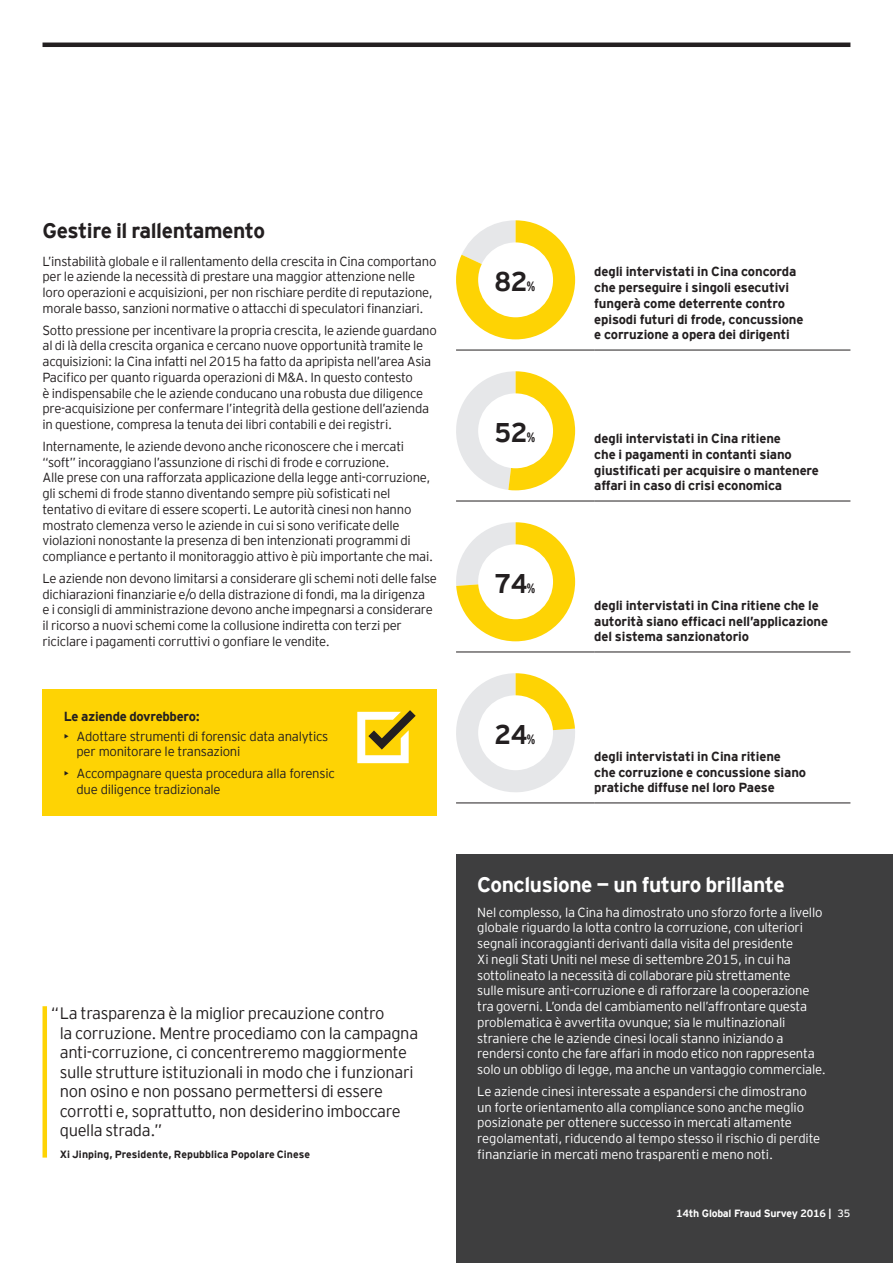
<style>
.page{position:relative;width:893px;height:1263px;background:#fff}
.page>*{position:absolute;margin:0;border:0;box-sizing:border-box;transform-origin:0 0}
.t1{font:700 27px "EY Interstate";letter-spacing:-.02em;color:#231f20}
.t2{font:700 21px "EY Interstate";letter-spacing:-.02em;color:#fff}
.t3{font:700 21px "EY Interstate";letter-spacing:-.02em;color:#231f20}
.t4{font:300 16.5px/19.5px "EY Interstate";letter-spacing:-.02em;color:#231f20}
.t5{font:300 13.2px/15.8px "EY Interstate";letter-spacing:-.02em;color:#231f20}
.t6{font:300 13.2px/15.8px "EY Interstate";letter-spacing:-.015em;color:#fff}
.t7{font:700 13.2px/15.8px "EY Interstate";letter-spacing:-.01em;color:#231f20}
.t8{font:700 10.5px "EY Interstate";letter-spacing:.005em;color:#231f20}
.t9{font:700 10.5px "EY Interstate";letter-spacing:-.02em;color:#fff}
.s1{font-size:13.5px}
.s2{font-weight:400}
</style>
<div class="page">
<hr style="left:456px;top:802px;width:138px;height:1px;background:#231f20">
<hr style="left:594px;top:802px;width:256px;height:1px;background:#231f20">
<hr style="left:456px;top:350px;width:138px;height:1px;background:#231f20">
<hr style="left:594px;top:350px;width:256px;height:1px;background:#231f20">
<hr style="left:456px;top:501px;width:138px;height:1px;background:#231f20">
<hr style="left:594px;top:501px;width:256px;height:1px;background:#231f20">
<hr style="left:456px;top:652px;width:138px;height:1px;background:#231f20">
<hr style="left:594px;top:652px;width:256px;height:1px;background:#231f20">
<svg style="left:456px;top:220px;width:119px;height:119px"></svg>
<div style="left:478px;top:242px;width:75px;height:75px;background:#fff;border-radius:50%"></div>
<svg style="left:456px;top:371px;width:119px;height:119px"></svg>
<div style="left:478px;top:393px;width:75px;height:75px;background:#fff;border-radius:50%"></div>
<svg style="left:456px;top:522px;width:119px;height:119px"></svg>
<div style="left:478px;top:544px;width:75px;height:75px;background:#fff;border-radius:50%"></div>
<svg style="left:456px;top:673px;width:119px;height:119px"></svg>
<div style="left:478px;top:695px;width:75px;height:75px;background:#fff;border-radius:50%"></div>
<div style="left:43px;top:689px;width:394px;height:126px;background:#fed304"></div>
<svg style="left:357px;top:710px;width:59px;height:53px"></svg>
<svg style="left:43px;top:1006px;width:4px;height:151px"></svg>
<div style="left:456px;top:854px;width:437px;height:409px;background:#3e3e3f"></div>
<hr style="left:43px;top:43px;width:807px;height:4px;background:#231f20">
<h2 class="t3" style="left:43px;top:215px;width:224px">Gestire il rallentamento</h2>
<p class="t5" style="left:43px;top:252px;width:395px">L’instabilità globale e il rallentamento della crescita in Cina comportano per le aziende la necessità di prestare una maggior attenzione nelle loro operazioni e acquisizioni, per non rischiare perdite di reputazione, morale basso, sanzioni normative o attacchi di speculatori finanziari.</p>
<p class="t5" style="left:43px;top:321px;width:396px">Sotto pressione per incentivare la propria crescita, le aziende guardano al di là della crescita organica e cercano nuove opportunità tramite le acquisizioni: la Cina infatti nel 2015 ha fatto da apripista nell’area Asia Pacifico per quanto riguarda operazioni di M&amp;A. In questo contesto<br>è indispensabile che le aziende conducano una robusta due diligence pre-acquisizione per confermare l’integrità della gestione dell’azienda in questione, compresa la tenuta dei libri contabili e dei registri.</p>
<p class="t5" style="left:43px;top:438px;width:392px">Internamente, le aziende devono anche riconoscere che i mercati “soft” incoraggiano l’assunzione di rischi di frode e corruzione.<br>Alle prese con una rafforzata applicazione della legge anti-corruzione, gli schemi di frode stanno diventando sempre più sofisticati nel tentativo di evitare di essere scoperti. Le autorità cinesi non hanno mostrato clemenza verso le aziende in cui si sono verificate delle violazioni nonostante la presenza di ben intenzionati programmi di compliance e pertanto il monitoraggio attivo è più importante che mai.</p>
<p class="t5" style="left:43px;top:570px;width:396px">Le aziende non devono limitarsi a considerare gli schemi noti delle false dichiarazioni finanziarie e/o della distrazione di fondi, ma la dirigenza<br>e i consigli di amministrazione devono anche impegnarsi a considerare il ricorso a nuovi schemi come la collusione indiretta con terzi per riciclare i pagamenti corruttivi o gonfiare le vendite.</p>
<p class="t7" style="left:64px;top:707px;width:137px">Le aziende dovrebbero:</p>
<p class="t5" style="left:77px;top:727px;width:253px;text-indent:-13px">• Adottare strumenti di forensic data analytics per monitorare le transazioni</p>
<p class="t5" style="left:77px;top:765px;width:260px;text-indent:-13px">• Accompagnare questa procedura alla forensic due diligence tradizionale</p>
<p class="t4" style="left:60px;top:1003px;width:360px;text-indent:-8px">“La trasparenza è la miglior precauzione contro<br>la corruzione. Mentre procediamo con la campagna anti-corruzione, ci concentreremo maggiormente sulle strutture istituzionali in modo che i funzionari non osino e non possano permettersi di essere corrotti e, soprattutto, non desiderino imboccare quella strada.”</p>
<p class="t8" style="left:60px;top:1146px;width:252px">Xi Jinping, Presidente, Repubblica Popolare Cinese</p>
<h1 class="t1" style="left:494px;top:262px;width:42px">82<span class="s1">%</span></h1>
<p class="t7" style="left:594px;top:263px;width:211px">degli intervistati in Cina concorda che perseguire i singoli esecutivi fungerà come deterrente contro episodi futuri di frode, concussione e corruzione a opera dei dirigenti</p>
<h1 class="t1" style="left:494px;top:413px;width:42px">52<span class="s1">%</span></h1>
<h1 class="t1" style="left:494px;top:564px;width:42px">74<span class="s1">%</span></h1>
<h1 class="t1" style="left:494px;top:714px;width:42px">24<span class="s1">%</span></h1>
<p class="t7" style="left:594px;top:430px;width:226px">degli intervistati in Cina ritiene<br>che i pagamenti in contanti siano giustificati per acquisire o mantenere affari in caso di crisi economica</p>
<p class="t7" style="left:594px;top:596px;width:235px">degli intervistati in Cina ritiene che le autorità siano efficaci nell’applicazione del sistema sanzionatorio</p>
<p class="t7" style="left:594px;top:747px;width:213px">degli intervistati in Cina ritiene<br>che corruzione e concussione siano pratiche diffuse nel loro Paese</p>
<h2 class="t2" style="left:477px;top:870px;width:309px">Conclusione — un futuro brillante</h2>
<p class="t6" style="left:477px;top:903px;width:350px">Nel complesso, la Cina ha dimostrato uno sforzo forte a livello globale riguardo la lotta contro la corruzione, con ulteriori segnali incoraggianti derivanti dalla visita del presidente<br>Xi negli Stati Uniti nel mese di settembre 2015, in cui ha sottolineato la necessità di collaborare più strettamente<br>sulle misure anti-corruzione e di rafforzare la cooperazione tra governi. L’onda del cambiamento nell’affrontare questa problematica è avvertita ovunque; sia le multinazionali straniere che le aziende cinesi locali stanno iniziando a rendersi conto che fare affari in modo etico non rappresenta solo un obbligo di legge, ma anche un vantaggio commerciale.</p>
<p class="t6" style="left:477px;top:1082px;width:344px">Le aziende cinesi interessate a espandersi che dimostrano un forte orientamento alla compliance sono anche meglio posizionate per ottenere successo in mercati altamente regolamentati, riducendo al tempo stesso il rischio di perdite finanziarie in mercati meno trasparenti e meno noti.</p>
<p class="t9" style="left:676px;top:1206px;width:176px">14th Global Fraud Survey 2016 | <span class="s2">35</span></p>
</div>
